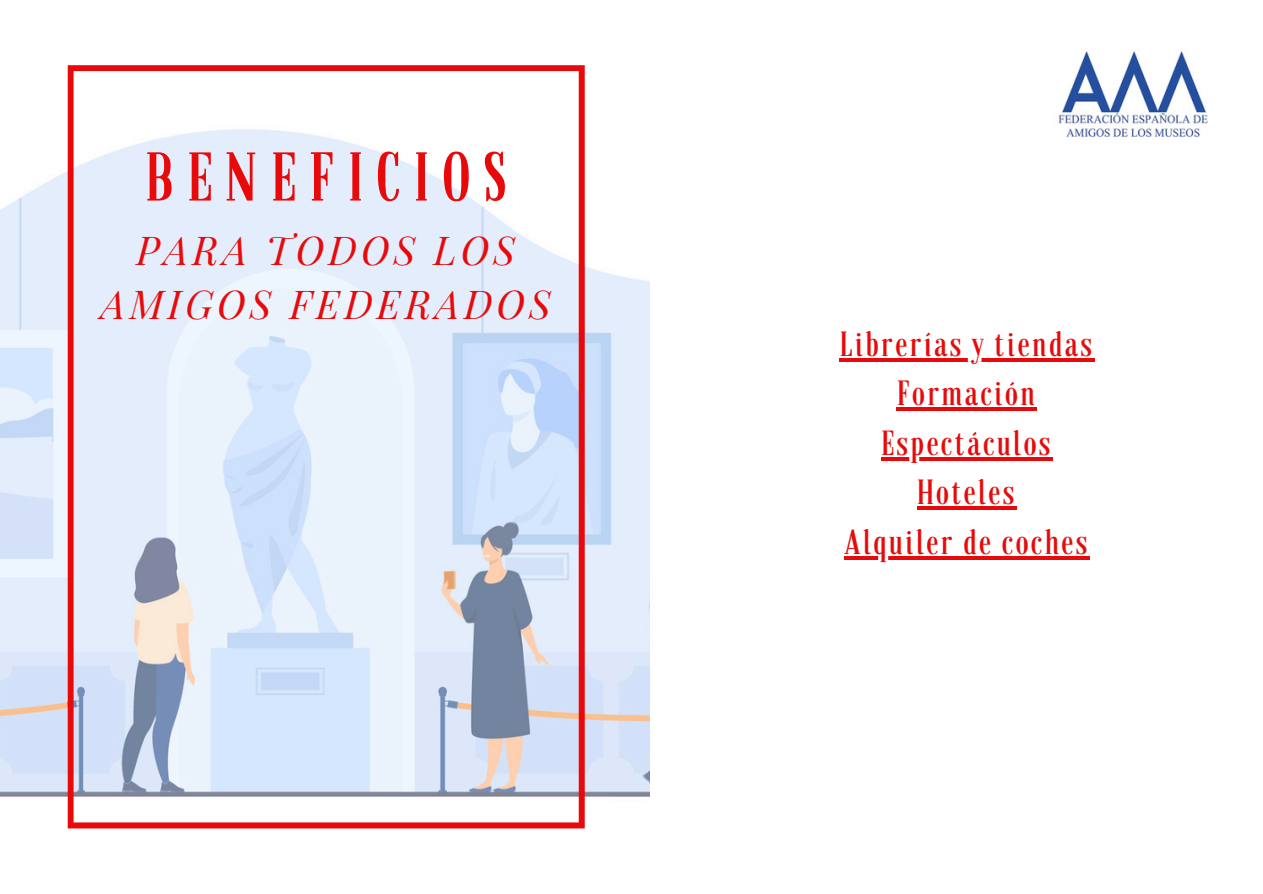
<style>
.page{position:relative;width:1263px;height:894px;background:#fff}
.page>*{position:absolute;margin:0;border:0;box-sizing:border-box;transform-origin:0 0}
.t1{font:67.5px "Granaina limpia";letter-spacing:.18em;color:#e80a0a}
.t2{font:italic 39px/54px "Playfair Display";letter-spacing:.11em;color:#e80a0a;text-align:center}
.t3{font:34.2px "Granaina limpia";letter-spacing:.07em;color:#e80a0a}
</style>
<div class="page">
<img style="left:0;top:65px;width:649px;height:764px">
<svg style="left:68px;top:65px;width:517px;height:763px;fill:#e4edfc"></svg>
<img style="left:1058px;top:51px;width:150px;height:87px">
<hr style="left:839px;top:358px;width:255px;height:3px;background:#e80a0a">
<hr style="left:896px;top:407px;width:141px;height:3px;background:#e80a0a">
<hr style="left:881px;top:457px;width:172px;height:3px;background:#e80a0a">
<hr style="left:917px;top:506px;width:100px;height:3px;background:#e80a0a">
<hr style="left:844px;top:556px;width:246px;height:3px;background:#e80a0a">
<p class="t1" style="left:144px;top:150px;width:364px">BENEFICIOS</p>
<h1 class="t2" style="left:101px;top:222px;width:451px">PARA TODOS LOS<br>AMIGOS FEDERADOS</h1>
<p class="t3" style="left:839px;top:330px;width:254px">Librerías y tiendas</p>
<p class="t3" style="left:896px;top:379px;width:140px">Formación</p>
<p class="t3" style="left:881px;top:429px;width:171px">Espectáculos</p>
<p class="t3" style="left:917px;top:478px;width:99px">Hoteles</p>
<p class="t3" style="left:844px;top:528px;width:245px">Alquiler de coches</p>
</div>
